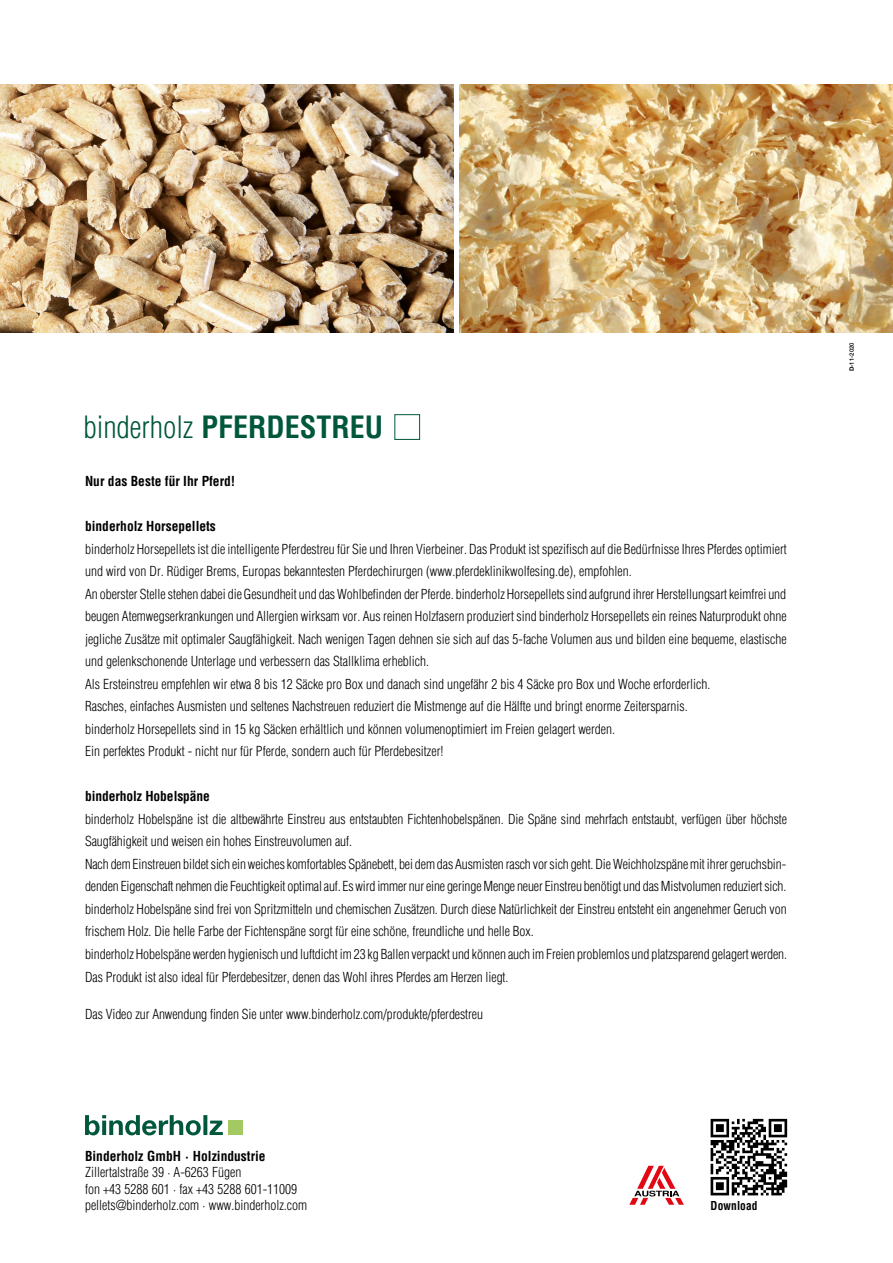
<style>
.page{position:relative;width:893px;height:1263px;background:#fff}
.page>*{position:absolute;margin:0;border:0;box-sizing:border-box;transform-origin:0 0}
.t1{font:700 condensed 30px "Helvetica";color:#00573c}
.t2{font:300 condensed 13.5px/22.5px "Helvetica";letter-spacing:-.005em;color:#000}
.t3{font:700 condensed 13.5px "Helvetica";color:#000}
.t4{font:700 condensed 12px "Helvetica";letter-spacing:.01em;color:#000;scale:.95 1}
.t5{font:500 6px "Helvetica Neue";color:#000}
.s1{font-weight:300}
.s2{font-weight:700}
</style>
<div class="page">
<svg style="left:629px;top:1166px;width:55px;height:39px"></svg>
<img style="left:459px;top:84px;width:434px;height:248px">
<img style="left:0;top:84px;width:454px;height:248px">
<div style="left:394px;top:414px;width:26px;height:26px;border:1px solid #00573c"></div>
<svg style="left:711px;top:1119px;width:76px;height:76px"></svg>
<div style="left:228px;top:1120px;width:14px;height:15px;background:#a3c963"></div>
<svg style="left:85px;top:1115px;width:138px;height:20px"></svg>
<h1 class="t1" style="left:83px;top:409px;width:301px"><span class="s1">binderholz</span> PFERDESTREU</h1>
<p class="t3" style="left:85px;top:473px;width:152px">Nur das Beste für Ihr Pferd!</p>
<p class="t3" style="left:85px;top:518px;width:132px">binderholz Horsepellets</p>
<p class="t2" style="left:85px;top:538px;width:703px">binderholz Horsepellets ist die intelligente Pferdestreu für Sie und Ihren Vierbeiner. Das Produkt ist spezifisch auf die Bedürfnisse Ihres Pferdes optimiert und wird von Dr. Rüdiger Brems, Europas bekanntesten Pferdechirurgen (www.pferdeklinikwolfesing.de), empfohlen.<br>An oberster Stelle stehen dabei die Gesundheit und das Wohlbefinden der Pferde. binderholz Horsepellets sind aufgrund ihrer Herstellungsart keimfrei und beugen Atemwegserkrankungen und Allergien wirksam vor. Aus reinen Holzfasern produziert sind binderholz Horsepellets ein reines Naturprodukt ohne jegliche Zusätze mit optimaler Saugfähigkeit. Nach wenigen Tagen dehnen sie sich auf das 5-fache Volumen aus und bilden eine bequeme, elastische und gelenkschonende Unterlage und verbessern das Stallklima erheblich.<br>Als Ersteinstreu empfehlen wir etwa 8 bis 12 Säcke pro Box und danach sind ungefähr 2 bis 4 Säcke pro Box und Woche erforderlich.<br>Rasches, einfaches Ausmisten und seltenes Nachstreuen reduziert die Mistmenge auf die Hälfte und bringt enorme Zeitersparnis.<br>binderholz Horsepellets sind in 15 kg Säcken erhältlich und können volumenoptimiert im Freien gelagert werden.<br>Ein perfektes Produkt - nicht nur für Pferde, sondern auch für Pferdebesitzer!</p>
<p class="t3" style="left:85px;top:788px;width:127px">binderholz Hobelspäne</p>
<p class="t2" style="left:85px;top:808px;width:704px">binderholz Hobelspäne ist die altbewährte Einstreu aus entstaubten Fichtenhobelspänen. Die Späne sind mehrfach entstaubt, verfügen über höchste Saugfähigkeit und weisen ein hohes Einstreuvolumen auf.<br>Nach dem Einstreuen bildet sich ein weiches komfortables Spänebett, bei dem das Ausmisten rasch vor sich geht. Die Weichholzspäne mit ihrer geruchsbin&shy;denden Eigenschaft nehmen die Feuchtigkeit optimal auf. Es wird immer nur eine geringe Menge neuer Einstreu benötigt und das Mistvolumen reduziert sich. binderholz Hobelspäne sind frei von Spritzmitteln und chemischen Zusätzen. Durch diese Natürlichkeit der Einstreu entsteht ein angenehmer Geruch von frischem Holz. Die helle Farbe der Fichtenspäne sorgt für eine schöne, freundliche und helle Box.<br>binderholz Hobelspäne werden hygienisch und luftdicht im 23 kg Ballen verpackt und können auch im Freien problemlos und platzsparend gelagert werden.<br>Das Produkt ist also ideal für Pferdebesitzer, denen das Wohl ihres Pferdes am Herzen liegt.</p>
<p class="t2" style="left:85px;top:1003px;width:400px">Das Video zur Anwendung finden Sie unter www.binderholz.com/produkte/pferdestreu</p>
<p class="t3" style="left:85px;top:1147px;width:182px">Binderholz GmbH · Holzindustrie</p>
<p class="t2" style="left:85px;top:1164px;width:224px;line-height:16.5px">Zillertalstraße 39 · A-6263 Fügen<br>fon +43 5288 601 · fax +43 5288 601-11009 pellets@binderholz.com · www.binderholz.com</p>
<p class="t4" style="left:711px;top:1198px;width:51px">Download</p>
<p class="t5" style="left:848px;top:371px;width:31px;rotate:-90deg"><span class="s2">D</span>-11-2020</p>
</div>
